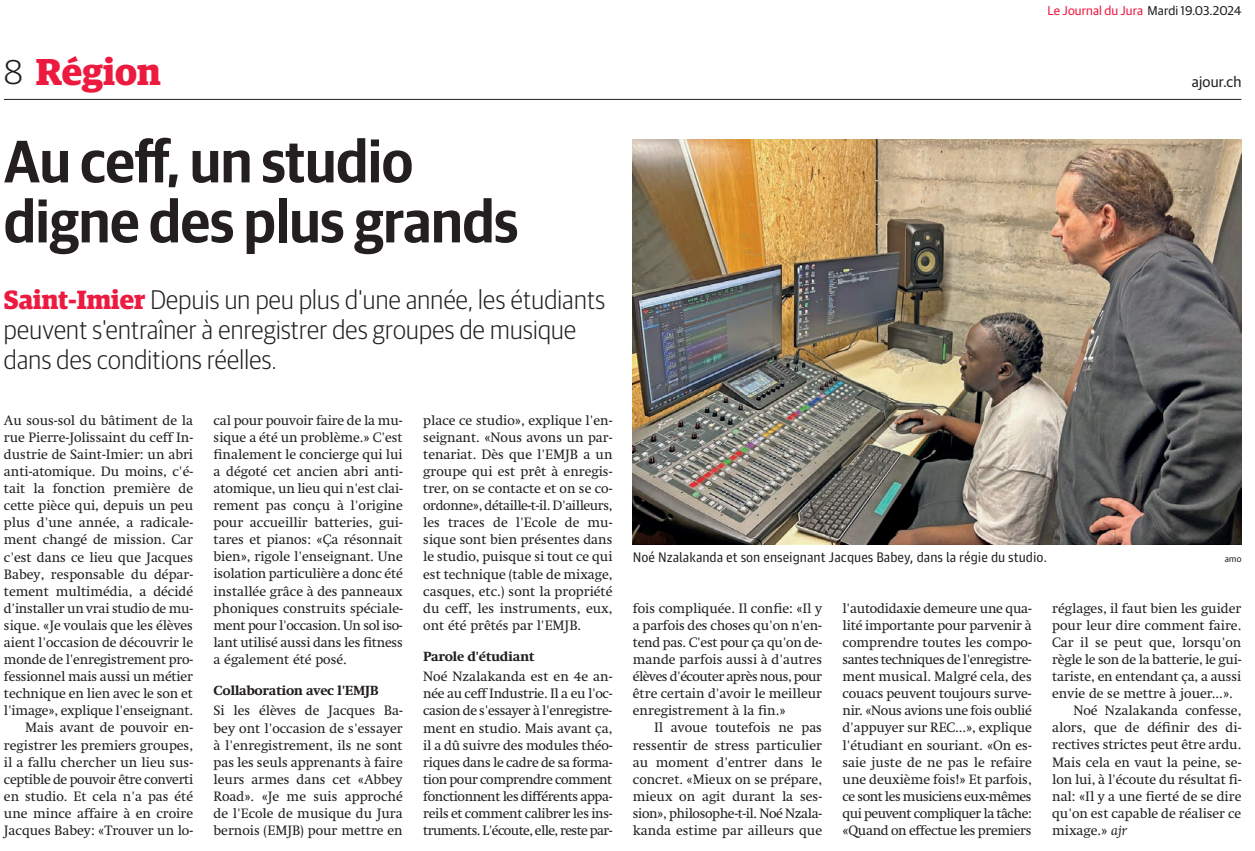
<style>
.page{position:relative;width:1255px;height:851px;background:#fff}
.page>*{position:absolute;margin:0;border:0;box-sizing:border-box;transform-origin:0 0}
.t1{font:600 60px/60px "Guardian Sans Narrow";color:#231f20}
.t2{font:700 37.5px "Guardian Egyptian";color:#ed1a40}
.t3{font:300 27px/30px "Guardian Sans Narrow";letter-spacing:.01em;color:#231f20}
.t4{font:15px "Guardian Sans";letter-spacing:.01em;color:#231f20}
.t5{font:13.8px/17.1px "Swift LT Pro";letter-spacing:-.005em;color:#231f20;text-align:justify}
.t6{font:13.8px "Guardian Agate Sans 1";color:#231f20}
.t7{font:800 13.5px "Swift LT Pro";letter-spacing:-.03em;color:#231f20}
.t8{font:12.75px "Guardian Sans";letter-spacing:.01em;color:#ed1a40}
.t9{font:9px "Guardian Sans";color:#231f20}
.s1{font-family:"Guardian Sans";font-weight:300;font-size:34.5px;color:#231f20}
.s2{font-family:"Guardian Egyptian";font-weight:700;font-size:26.4px;color:#ed1a40}
.s3{color:#231f20}
.s4{font-style:italic}
</style>
<div class="page">
<hr style="left:4px;top:0;width:1237px;height:1px;background:#d1d2d4">
<hr style="left:4px;top:99px;width:1237px;height:1px;background:#231f20">
<img style="left:633px;top:140px;width:608px;height:404px">
<h2 class="t2" style="left:4px;top:43px;width:158px"><span class="s1">8</span> Région</h2>
<h1 class="t1" style="left:4px;top:127px;width:516px">Au ceff, un studio digne des plus grands</h1>
<h3 class="t3" style="left:4px;top:283px;width:603px"><span class="s2">Saint-Imier</span> Depuis un peu plus d'une année, les étudiants peuvent s'entraîner à enregistrer des groupes de musique dans des conditions réelles.</h3>
<p class="t5" style="left:4px;top:411px;width:191px;text-align:right">Au sous-sol du bâtiment de la rue Pierre-Jolissaint du ceff In&shy;dustrie de Saint-Imier: un abri anti-atomique. Du moins, c'é&shy;tait la fonction première de cette pièce qui, depuis un peu plus d'une année, a radicale&shy;ment changé de mission. Car c'est dans ce lieu que Jacques<br>Babey, responsable du dépar&shy;tement multimédia, a décidé d'installer un vrai studio de mu&shy;sique. «Je voulais que les élèves aient l'occasion de découvrir le monde de l'enregistrement pro&shy;fessionnel mais aussi un métier technique en lien avec le son et l'image», explique l'enseignant.<br>Mais avant de pouvoir en&shy;registrer les premiers groupes, il a fallu chercher un lieu sus&shy;ceptible de pouvoir être converti en studio. Et cela n'a pas été une mince affaire à en croire<br>Jacques Babey: «Trouver un lo-</p>
<p class="t5" style="left:214px;top:411px;width:191px">cal pour pouvoir faire de la mu&shy;sique a été un problème.» C'est finalement le concierge qui lui a dégoté cet ancien abri anti&shy;atomique, un lieu qui n'est clai&shy;rement pas conçu à l'origine pour accueillir batteries, gui&shy;tares et pianos: «Ça résonnait bien», rigole l'enseignant. Une isolation particulière a donc été installée grâce à des panneaux phoniques construits spéciale&shy;ment pour l'occasion. Un sol iso&shy;lant utilisé aussi dans les fitness a également été posé.</p>
<p class="t7" style="left:214px;top:682px;width:167px">Collaboration avec l'EMJB</p>
<p class="t5" style="left:214px;top:702px;width:191px">Si les élèves de Jacques Ba&shy;bey ont l'occasion de s'essayer à l'enregistrement, ils ne sont pas les seuls apprenants à faire leurs armes dans cet «Abbey Road». «Je me suis approché de l'Ecole de musique du Jura bernois (EMJB) pour mettre en</p>
<p class="t5" style="left:423px;top:411px;width:191px">place ce studio», explique l'en&shy;seignant. «Nous avons un par&shy;tenariat. Dès que l'EMJB a un groupe qui est prêt à enregis&shy;trer, on se contacte et on se co&shy;ordonne», détaille-t-il. D'ailleurs, les traces de l'Ecole de mu&shy;sique sont bien présentes dans le studio, puisque si tout ce qui est technique (table de mixage, casques, etc.) sont la propriété du ceff, les instruments, eux, ont été prêtés par l'EMJB.</p>
<p class="t7" style="left:423px;top:648px;width:113px">Parole d'étudiant</p>
<p class="t5" style="left:423px;top:668px;width:191px">Noé Nzalakanda est en 4e an&shy;née au ceff Industrie. Il a eu l'oc&shy;casion de s'essayer à l'enregistre&shy;ment en studio. Mais avant ça, il a dû suivre des modules théo&shy;riques dans le cadre de sa forma&shy;tion pour comprendre comment fonctionnent les différents appa&shy;reils et comment calibrer les ins&shy;truments. L'écoute, elle, reste par-</p>
<p class="t8" style="left:1047px;top:1px;width:195px">Le Journal du Jura <span class="s3">Mardi 19.03.2024</span></p>
<p class="t4" style="left:1192px;top:71px;width:51px">ajour.ch</p>
<p class="t6" style="left:633px;top:547px;width:416px">Noé Nzalakanda et son enseignant Jacques Babey, dans la régie du studio.</p>
<p class="t9" style="left:1225px;top:552px;width:18px">amo</p>
<p class="t5" style="left:633px;top:599px;width:191px">fois compliquée. Il confie: «Il y a parfois des choses qu'on n'en&shy;tend pas. C'est pour ça qu'on de&shy;mande parfois aussi à d'autres élèves d'écouter après nous, pour être certain d'avoir le meilleur enregistrement à la fin.»</p>
<p class="t5" style="left:633px;top:719px;width:191px;text-indent:21px">Il avoue toutefois ne pas ressentir de stress particulier au moment d'entrer dans le concret. «Mieux on se prépare, mieux on agit durant la ses&shy;sion», philosophe-t-il. Noé Nzala&shy;kanda estime par ailleurs que</p>
<p class="t5" style="left:842px;top:599px;width:191px">l'autodidaxie demeure une qua&shy;lité importante pour parvenir à comprendre toutes les compo&shy;santes techniques de l'enregistre&shy;ment musical. Malgré cela, des couacs peuvent toujours surve&shy;nir. «Nous avions une fois oublié d'appuyer sur REC...», explique l'étudiant en souriant. «On es&shy;saie juste de ne pas le refaire une deuxième fois!» Et parfois, ce sont les musiciens eux-mêmes qui peuvent compliquer la tâche: «Quand on effectue les premiers</p>
<p class="t5" style="left:1052px;top:599px;width:191px">réglages, il faut bien les guider</p>
<p class="t5" style="left:1052px;top:616px;width:191px">pour leur dire comment faire.</p>
<p class="t5" style="left:1052px;top:633px;width:191px">Car il se peut que, lorsqu'on</p>
<p class="t5" style="left:1052px;top:651px;width:191px">règle le son de la batterie, le gui-</p>
<p class="t5" style="left:1052px;top:668px;width:191px">tariste, en entendant ça, a aussi</p>
<p class="t5" style="left:1052px;top:685px;width:182px">envie de se mettre à jouer...».</p>
<p class="t5" style="left:1073px;top:702px;width:169px">Noé Nzalakanda confesse,</p>
<p class="t5" style="left:1052px;top:719px;width:191px">alors, que de définir des di-</p>
<p class="t5" style="left:1052px;top:736px;width:191px">rectives strictes peut être ardu.</p>
<p class="t5" style="left:1052px;top:753px;width:191px">Mais cela en vaut la peine, se-</p>
<p class="t5" style="left:1052px;top:770px;width:191px">lon lui, à l'écoute du résultat fi-</p>
<p class="t5" style="left:1052px;top:787px;width:191px">nal: «Il y a une fierté de se dire</p>
<p class="t5" style="left:1052px;top:804px;width:191px">qu'on est capable de réaliser ce</p>
<p class="t5" style="left:1052px;top:822px;width:77px">mixage.» <span class="s4">ajr</span></p>
</div>
